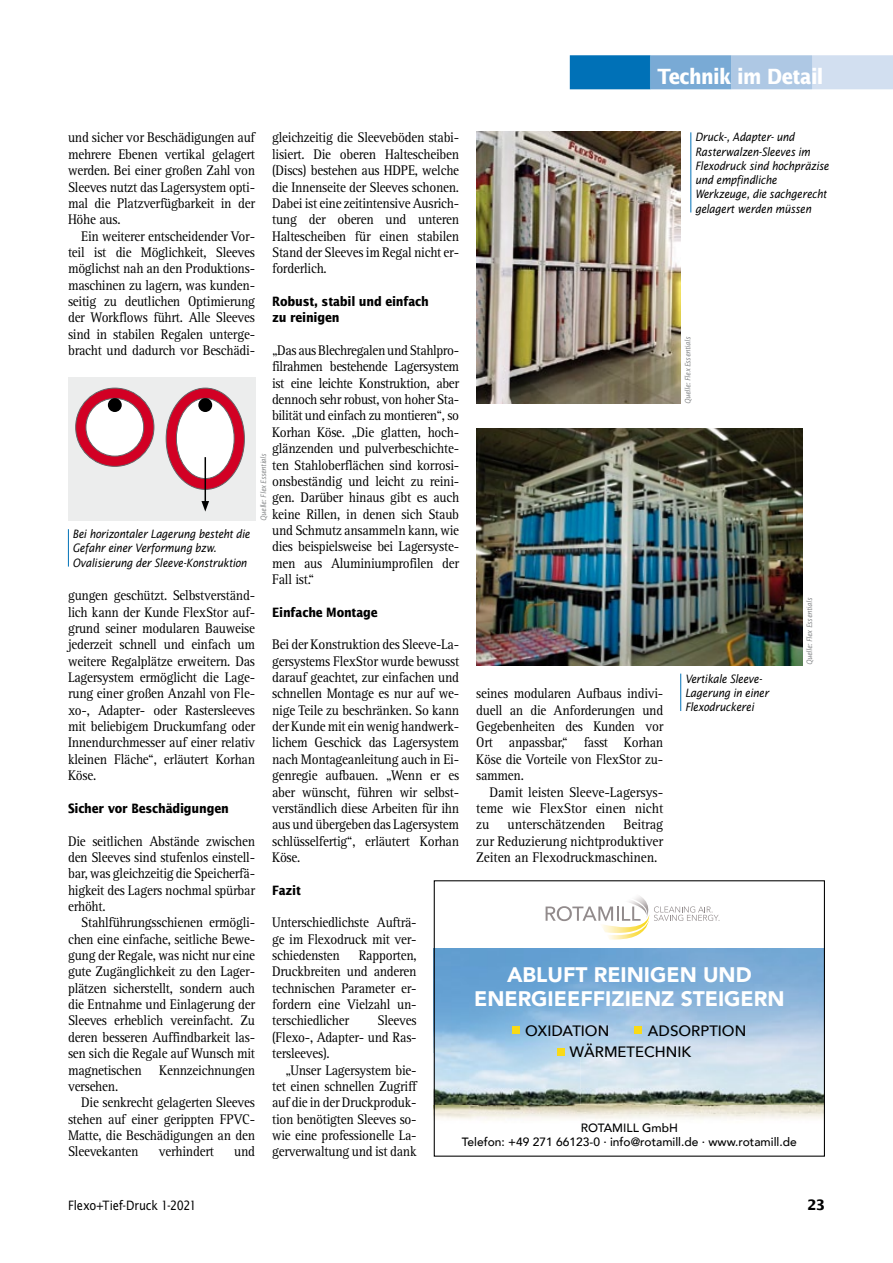
<style>
.page{position:relative;width:893px;height:1263px;background:#fff}
.page>*{position:absolute;margin:0;border:0;box-sizing:border-box;transform-origin:0 0}
.t1{font:900 21px/24px "Avenir";color:#fff;text-align:center}
._00_Rubrik{font:700 21px "Lucida Sans Std";letter-spacing:-.035em;color:#fff;scale:.87 1}
.t2{font:500 15px "Avenir Next";color:#000}
._04_Lauf_Einzug{font:14.4px/16.4px "Rotis Serif Std";letter-spacing:-.02em;color:#000;text-align:justify;scale:.92 1}
._04_Lauf{font:14.4px/16.4px "Rotis Serif Std";letter-spacing:-.02em;color:#000;text-align:justify;scale:.92 1}
._04_Lauf_Einzug-2{font:14.4px/16.4px "Rotis Serif Std";letter-spacing:-.02em;color:#000;text-align:justify;scale:.94 1}
._00_Fusszeile{font:700 14.4px "Lucida Sans Std";color:#000;scale:.92 1}
._05_Zwiti{font:700 12.9px/16.4px "Lucida Sans Std";letter-spacing:-.015em;color:#000;scale:.87 1}
._00_Fusszeile-2{font:12.9px "Lucida Sans Std";letter-spacing:-.015em;color:#000;scale:.87 1}
.t3{font:500 12px/14.4px "Avenir";color:#000;text-align:center}
._07_BU{font:italic 11.55px/14.2px "Lucida Sans Std";letter-spacing:-.015em;color:#000;scale:.87 1}
._00_Credit{font:italic 7.5px "Lucida Sans Std";letter-spacing:-.02em;color:#86888a;scale:.87 1}
</style>
<div class="page">
<div style="left:570px;top:55px;width:81px;height:34px;background:#0071b7;border:2px solid #0071b7"></div>
<div style="left:812px;top:55px;width:81px;height:34px;background:#d2dff0"></div>
<div style="left:731px;top:55px;width:81px;height:34px;background:#aec8e4;border:2px solid #aec8e4"></div>
<div style="left:651px;top:55px;width:80px;height:34px;background:#79aad5;border:2px solid #79aad5"></div>
<hr style="left:68px;top:529px;width:1px;height:38px;background:#0071b7">
<hr style="left:690px;top:132px;width:1px;height:80px;background:#0071b7">
<hr style="left:680px;top:674px;width:1px;height:37px;background:#0071b7">
<img style="left:476px;top:132px;width:204px;height:272px">
<div style="left:68px;top:377px;width:187px;height:144px;background:#eceded"></div>
<img style="left:476px;top:428px;width:326px;height:237px">
<div style="left:76px;top:388px;width:78px;height:78px;background:#d20024;border-radius:50%"></div>
<div style="left:75px;top:388px;width:79px;height:79px;border:1px solid #646467;border-radius:50%"></div>
<div style="left:86px;top:398px;width:58px;height:58px;background:#fff;border-radius:50%"></div>
<div style="left:86px;top:398px;width:58px;height:58px;border:1px solid #646467;border-radius:50%"></div>
<div style="left:108px;top:398px;width:14px;height:14px;background:#000;border-radius:50%"></div>
<div style="left:166px;top:388px;width:78px;height:101px;background:#d20024;border-radius:50%"></div>
<div style="left:176px;top:398px;width:58px;height:80px;background:#fff;border-radius:50%"></div>
<div style="left:176px;top:398px;width:58px;height:81px;border:1px solid #646467;border-radius:50%"></div>
<div style="left:198px;top:398px;width:14px;height:14px;background:#000;border-radius:50%"></div>
<hr style="left:205px;top:457px;width:1px;height:46px;background:#000">
<svg style="left:201px;top:501px;width:8px;height:11px"></svg>
<img style="left:436px;top:948px;width:387px;height:158px">
<img style="left:436px;top:1106px;width:387px;height:14px">
<svg style="left:546px;top:906px;width:78px;height:15px"></svg>
<svg style="left:654px;top:906px;width:66px;height:15px"></svg>
<img style="left:600px;top:913px;width:49px;height:19px">
<img style="left:606px;top:920px;width:43px;height:19px">
<img style="left:631px;top:896px;width:19px;height:23px">
<img style="left:624px;top:899px;width:26px;height:16px">
<div style="left:557px;top:1048px;width:7px;height:7px;background:#f9da18"></div>
<div style="left:512px;top:1026px;width:8px;height:8px;background:#f9da18"></div>
<div style="left:635px;top:1026px;width:7px;height:8px;background:#f9da18"></div>
<div style="left:434px;top:880px;width:391px;height:277px;border:1px solid #000"></div>
<p class="_00_Rubrik" style="left:657px;top:65px;width:192px">Technik im Detail</p>
<p class="_07_BU" style="left:695px;top:130px;width:155px">Druck-, Adapter- und<br>Rasterwalzen-Sleeves im<br>Flexodruck sind hochpräzise und empfindliche<br>Werkzeuge, die sachgerecht gelagert werden müssen</p>
<p class="_04_Lauf" style="left:68px;top:130px;width:205px">und sicher vor Beschädigungen auf mehrere Ebenen vertikal gelagert werden. Bei einer großen Zahl von Sleeves nutzt das Lagersystem opti&shy;mal die Platzverfügbarkeit in der Höhe aus.</p>
<p class="_04_Lauf_Einzug" style="left:68px;top:228px;width:205px;text-indent:13px">Ein weiterer entscheidender Vor&shy;teil ist die Möglichkeit, Sleeves möglichst nah an den Produktions&shy;maschinen zu lagern, was kunden&shy;seitig zu deutlichen Optimierung der Workflows führt. Alle Sleeves sind in stabilen Regalen unterge&shy;bracht und dadurch vor Beschädi-</p>
<p class="_04_Lauf_Einzug" style="left:272px;top:130px;width:205px">gleichzeitig die Sleeveböden stabi&shy;lisiert. Die oberen Haltescheiben (Discs) bestehen aus HDPE, welche die Innenseite der Sleeves schonen.<br>Dabei ist eine zeitintensive Ausrich&shy;tung der oberen und unteren Haltescheiben für einen stabilen Stand der Sleeves im Regal nicht er&shy;forderlich.</p>
<p class="_05_Zwiti" style="left:272px;top:293px;width:182px">Robust, stabil und einfach zu reinigen</p>
<p class="_04_Lauf" style="left:272px;top:342px;width:205px">„Das aus Blechregalen und Stahlpro&shy;filrahmen bestehende Lagersystem ist eine leichte Konstruktion, aber dennoch sehr robust, von hoher Sta&shy;bilität und einfach zu montieren“, so Korhan Köse. „Die glatten, hoch&shy;glänzenden und pulverbeschichte&shy;ten Stahloberflächen sind korrosi&shy;onsbeständig und leicht zu reini&shy;gen. Darüber hinaus gibt es auch keine Rillen, in denen sich Staub und Schmutz ansammeln kann, wie dies beispielsweise bei Lagersyste&shy;men aus Aluminiumprofilen der Fall ist.“</p>
<p class="_05_Zwiti" style="left:272px;top:604px;width:123px">Einfache Montage</p>
<p class="_04_Lauf" style="left:272px;top:637px;width:205px">Bei der Konstruktion des Sleeve-La&shy;gersystems FlexStor wurde bewusst darauf geachtet, zur einfachen und schnellen Montage es nur auf we&shy;nige Teile zu beschränken. So kann der Kunde mit ein wenig handwerk&shy;lichem Geschick das Lagersystem nach Montageanleitung auch in Ei&shy;genregie aufbauen. „Wenn er es aber wünscht, führen wir selbst&shy;verständlich diese Arbeiten für ihn aus und übergeben das Lagersystem schlüsselfertig“, erläutert Korhan Köse.</p>
<p class="_05_Zwiti" style="left:272px;top:882px;width:35px">Fazit</p>
<p class="_04_Lauf" style="left:272px;top:914px;width:159px">Unterschiedlichste Aufträ&shy;ge im Flexodruck mit ver&shy;schiedensten</p>
<p class="_00_Credit" style="left:683px;top:404px;width:79px;rotate:-90deg">Quelle: Flex Essentials</p>
<p class="_00_Credit" style="left:259px;top:521px;width:79px;rotate:-90deg">Quelle: Flex Essentials</p>
<p class="_07_BU" style="left:73px;top:527px;width:205px">Bei horizontaler Lagerung besteht die<br>Gefahr einer Verformung bzw.<br>Ovalisierung der Sleeve-Konstruktion</p>
<p class="_04_Lauf_Einzug" style="left:68px;top:587px;width:205px">gungen geschützt. Selbstverständ&shy;lich kann der Kunde FlexStor auf&shy;grund seiner modularen Bauweise jederzeit schnell und einfach um weitere Regalplätze erweitern. Das Lagersystem ermöglicht die Lage&shy;rung einer großen Anzahl von Fle&shy;xo-, Adapter- oder Rastersleeves mit beliebigem Druckumfang oder Innendurchmesser auf einer relativ kleinen Fläche“, erläutert Korhan Köse.</p>
<p class="_05_Zwiti" style="left:68px;top:800px;width:186px">Sicher vor Beschädigungen</p>
<p class="_04_Lauf" style="left:68px;top:833px;width:205px">Die seitlichen Abstände zwischen den Sleeves sind stufenlos einstell&shy;bar, was gleichzeitig die Speicherfä&shy;higkeit des Lagers nochmal spürbar erhöht.</p>
<p class="_04_Lauf_Einzug" style="left:68px;top:914px;width:205px;text-indent:13px">Stahlführungsschienen ermögli&shy;chen eine einfache, seitliche Bewe&shy;gung der Regale, was nicht nur eine gute Zugänglichkeit zu den Lager&shy;plätzen sicherstellt, sondern auch die Entnahme und Einlagerung der Sleeves erheblich vereinfacht. Zu deren besseren Auffindbarkeit las&shy;sen sich die Regale auf Wunsch mit magnetischen Kennzeichnungen versehen.</p>
<p class="_04_Lauf_Einzug" style="left:68px;top:1094px;width:205px;text-indent:13px">Die senkrecht gelagerten Sleeves stehen auf einer gerippten FPVC-Matte, die Beschädigungen an den Sleevekanten</p>
<p class="_00_Credit" style="left:805px;top:665px;width:79px;rotate:-90deg">Quelle: Flex Essentials</p>
<p class="_07_BU" style="left:685px;top:671px;width:98px">Vertikale Sleeve-<br>Lagerung in einer<br>Flexodruckerei</p>
<p class="_04_Lauf_Einzug" style="left:476px;top:686px;width:205px">seines modularen Aufbaus indivi&shy;duell an die Anforderungen und Gegebenheiten des Kunden vor Ort anpassbar,“ fasst Korhan Köse die Vorteile von FlexStor zu&shy;sammen.</p>
<p class="_04_Lauf_Einzug-2" style="left:476px;top:784px;width:200px;text-indent:13px">Damit leisten Sleeve-Lagersys&shy;teme wie FlexStor einen nicht zu</p>
<p class="_04_Lauf_Einzug-2" style="left:508px;top:816px;width:105px">unterschätzenden</p>
<p class="_04_Lauf_Einzug-2" style="left:476px;top:816px;width:200px;text-indent:147px">Beitrag zur Reduzierung nichtproduktiver Zeiten an Flexodruckmaschinen.</p>
<p class="_04_Lauf" style="left:272px;top:947px;width:159px;text-indent:87px">Rapporten, Druckbreiten und anderen technischen Parameter er&shy;fordern eine Vielzahl un&shy;terschiedlicher</p>
<p class="t1" style="left:474px;top:962px;width:312px">ABLUFT REINIGEN UND<br>ENERGIEEFFIZIENZ STEIGERN</p>
<p class="_04_Lauf" style="left:272px;top:1013px;width:159px;text-indent:105px">Sleeves (Flexo-, Adapter- und Ras&shy;tersleeves).</p>
<p class="_04_Lauf_Einzug" style="left:272px;top:1062px;width:159px;text-indent:13px">„Unser Lagersystem bie&shy;tet einen schnellen Zugriff auf die in der Druckproduk&shy;tion benötigten Sleeves so&shy;wie eine professionelle La&shy;gerverwaltung und ist dank</p>
<p class="t2" style="left:525px;top:1017px;width:86px">OXIDATION</p>
<p class="t2" style="left:648px;top:1018px;width:100px">ADSORPTION</p>
<p class="t2" style="left:570px;top:1039px;width:123px">WÄRMETECHNIK</p>
<p class="t3" style="left:462px;top:1119px;width:336px">ROTAMILL GmbH<br>Telefon: +49 271 66123-0 . info@rotamill.de . www.rotamill.de</p>
<p class="_04_Lauf_Einzug" style="left:159px;top:1143px;width:61px">verhindert</p>
<p class="_04_Lauf_Einzug" style="left:234px;top:1143px;width:24px">und</p>
<p class="_00_Fusszeile-2" style="left:68px;top:1198px;width:149px">Flexo+Tief-Druck 1-2021</p>
<p class="_00_Fusszeile" style="left:807px;top:1197px;width:20px">23</p>
</div>
